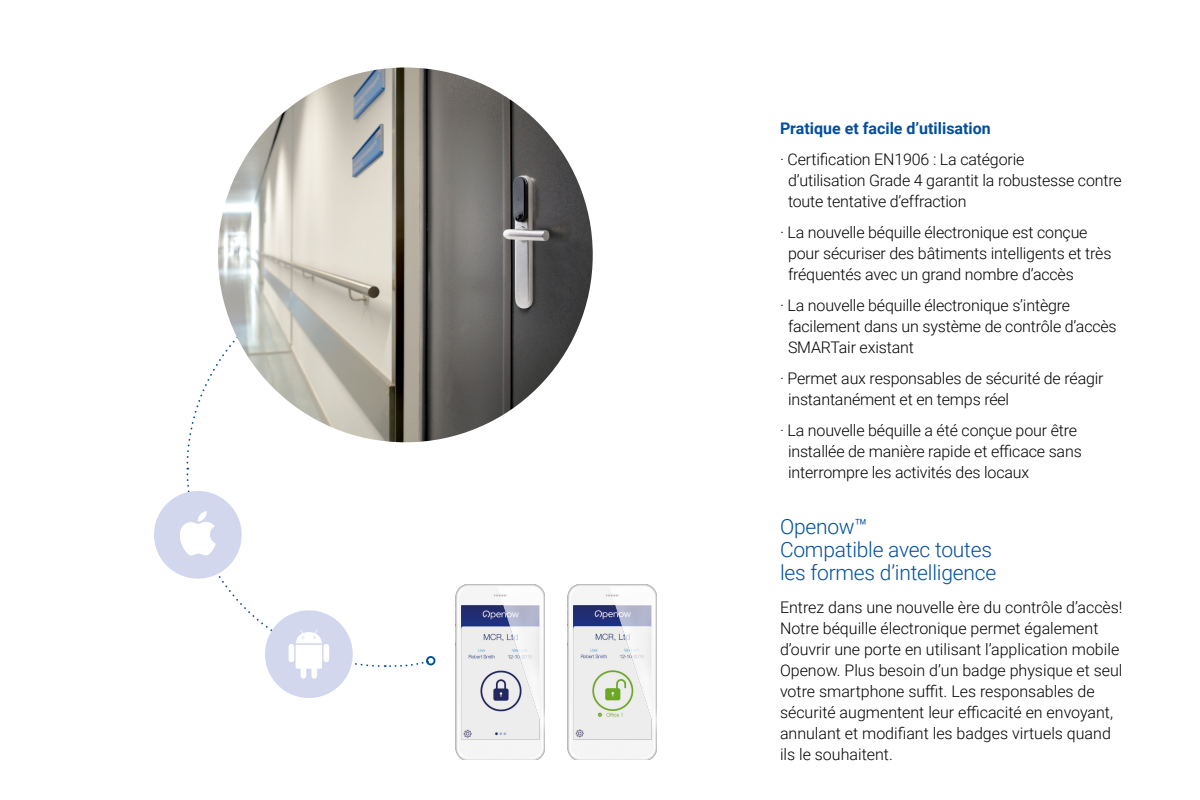
<style>
.page{position:relative;width:1200px;height:800px;background:#fff}
.page>*{position:absolute;margin:0;border:0;box-sizing:border-box;transform-origin:0 0}
.t1{font:300 21px/23px "Roboto";letter-spacing:-.01em;color:#004e9e}
.t2{font:300 16px/21px "Roboto";letter-spacing:-.01em;color:#000}
.t3{font:700 16px "Roboto";color:#004e9e}
</style>
<div class="page">
<img style="left:567px;top:584px;width:90px;height:176px">
<img style="left:455px;top:584px;width:90px;height:176px">
<svg style="left:186px;top:269px;width:195px;height:199px"></svg>
<svg style="left:385px;top:662px;width:43px;height:5px"></svg>
<div style="left:426px;top:656px;width:9px;height:9px;border:2px solid #004e9e;border-radius:50%"></div>
<svg style="left:265px;top:610px;width:88px;height:88px"></svg>
<svg style="left:154px;top:491px;width:88px;height:88px"></svg>
<img style="left:218px;top:67px;width:375px;height:375px;border-radius:187px">
<p class="t3" style="left:780px;top:117px;width:212px">Pratique et facile d’utilisation</p>
<p class="t2" style="left:788px;top:148px;width:335px;text-indent:-8px">· Certification EN1906 : La catégorie<br>d’utilisation Grade 4 garantit la robustesse contre toute tentative d’effraction</p>
<p class="t2" style="left:788px;top:221px;width:325px;text-indent:-8px">· La nouvelle béquille électronique est conçue pour sécuriser des bâtiments intelligents et très fréquentés avec un grand nombre d’accès</p>
<p class="t2" style="left:788px;top:294px;width:330px;text-indent:-8px">· La nouvelle béquille électronique s’intègre facilement dans un système de contrôle d’accès<br>SMARTair existant</p>
<p class="t2" style="left:788px;top:367px;width:317px;text-indent:-8px">· Permet aux responsables de sécurité de réagir instantanément et en temps réel</p>
<p class="t2" style="left:788px;top:419px;width:295px;text-indent:-8px">· La nouvelle béquille a été conçue pour être installée de manière rapide et efficace sans interrompre les activités des locaux</p>
<h1 class="t1" style="left:780px;top:514px;width:218px">Openow™<br>Compatible avec toutes les formes d’intelligence</h1>
<p class="t2" style="left:780px;top:596px;width:344px">Entrez dans une nouvelle ère du contrôle d’accès!<br>Notre béquille électronique permet également d’ouvrir une porte en utilisant l’application mobile Openow. Plus besoin d’un badge physique et seul votre smartphone suffit. Les responsables de sécurité augmentent leur efficacité en envoyant, annulant et modifiant les badges virtuels quand ils le souhaitent.</p>
</div>
